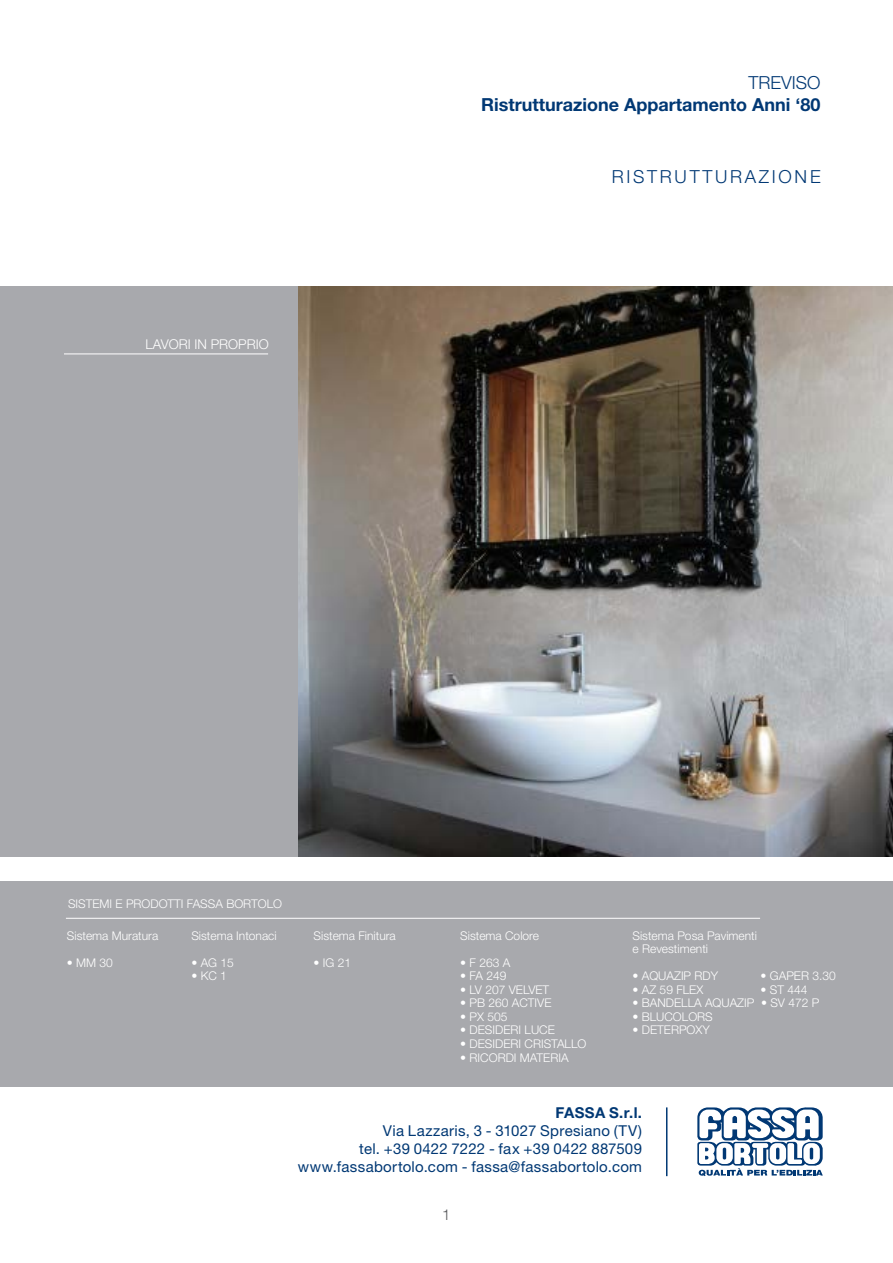
<style>
.page{position:relative;width:893px;height:1263px;background:#fff}
.page>*{position:absolute;margin:0;border:0;box-sizing:border-box;transform-origin:0 0}
.t1{font:700 18px "Helvetica Neue LT Std";color:#013874}
.t2{font:300 18px "Helvetica Neue LT Std";letter-spacing:.15em;color:#013874}
.t3{font:300 18px "Helvetica Neue LT Std";color:#013874}
.t4{font:15px/18px "Helvetica Neue LT Std";letter-spacing:.02em;color:#013874;text-align:right}
.Numero_Pagina{font:300 15px "Helvetica Neue LT Std";color:#57585a}
.t5{font:300 13.5px "Helvetica Neue LT Std";color:#fff}
.Titolo_Sinistra{font:300 12px "Helvetica Neue LT Std";color:#fff}
.s1{font-weight:700}
</style>
<div class="page">
<svg style="left:697px;top:1107px;width:126px;height:69px"></svg>
<div style="left:0;top:286px;width:893px;height:571px;background:#a8a9ad"></div>
<div style="left:0;top:881px;width:893px;height:205px;background:#a8a9ad"></div>
<hr style="left:66px;top:918px;width:694px;height:1px;background:#fff">
<hr style="left:666px;top:1107px;width:1px;height:69px;background:#013874">
<hr style="left:64px;top:354px;width:204px;height:1px;background:#fff">
<img style="left:299px;top:286px;width:594px;height:571px">
<p class="t5" style="left:146px;top:336px;width:125px">LAVORI IN PROPRIO</p>
<p class="t3" style="left:748px;top:72px;width:74px">TREVISO</p>
<p class="t1" style="left:481px;top:93px;width:341px">Ristrutturazione Appartamento Anni ‘80</p>
<p class="t2" style="left:612px;top:166px;width:210px">RISTRUTTURAZIONE</p>
<p class="Titolo_Sinistra" style="left:68px;top:897px;width:216px">SISTEMI E PRODOTTI FASSA BORTOLO</p>
<p class="Titolo_Sinistra" style="left:67px;top:928px;width:93px">Sistema Muratura</p>
<p class="Titolo_Sinistra" style="left:67px;top:955px;width:48px">• MM 30</p>
<p class="Titolo_Sinistra" style="left:191px;top:928px;width:87px">Sistema Intonaci</p>
<p class="Titolo_Sinistra" style="left:191px;top:955px;width:44px">• AG 15</p>
<p class="Titolo_Sinistra" style="left:191px;top:969px;width:37px">• KC 1</p>
<p class="Titolo_Sinistra" style="left:314px;top:928px;width:84px">Sistema Finitura</p>
<p class="Titolo_Sinistra" style="left:314px;top:955px;width:39px">• IG 21</p>
<p class="Titolo_Sinistra" style="left:460px;top:928px;width:80px">Sistema Colore</p>
<p class="Titolo_Sinistra" style="left:460px;top:955px;width:52px">• F 263 A</p>
<p class="Titolo_Sinistra" style="left:460px;top:969px;width:48px">• FA 249</p>
<p class="Titolo_Sinistra" style="left:460px;top:982px;width:90px">• LV 207 VELVET</p>
<p class="Titolo_Sinistra" style="left:460px;top:996px;width:93px">• PB 260 ACTIVE</p>
<p class="Titolo_Sinistra" style="left:460px;top:1009px;width:49px">• PX 505</p>
<p class="Titolo_Sinistra" style="left:460px;top:1023px;width:96px">• DESIDERI LUCE</p>
<p class="Titolo_Sinistra" style="left:460px;top:1036px;width:128px">• DESIDERI CRISTALLO</p>
<p class="Titolo_Sinistra" style="left:460px;top:1050px;width:110px">• RICORDI MATERIA</p>
<p class="Titolo_Sinistra" style="left:632px;top:928px;width:126px">Sistema Posa Pavimenti</p>
<p class="Titolo_Sinistra" style="left:632px;top:942px;width:77px">e Revestimenti</p>
<p class="Titolo_Sinistra" style="left:632px;top:969px;width:87px">• AQUAZIP RDY</p>
<p class="Titolo_Sinistra" style="left:760px;top:969px;width:77px">• GAPER 3.30</p>
<p class="Titolo_Sinistra" style="left:632px;top:982px;width:72px">• AZ 59 FLEX</p>
<p class="Titolo_Sinistra" style="left:760px;top:982px;width:48px">• ST 444</p>
<p class="Titolo_Sinistra" style="left:632px;top:996px;width:188px">• BANDELLA AQUAZIP • SV 472 P</p>
<p class="Titolo_Sinistra" style="left:632px;top:1009px;width:82px">• BLUCOLORS</p>
<p class="Titolo_Sinistra" style="left:632px;top:1023px;width:79px">• DETERPOXY</p>
<p class="t4" style="left:383px;top:1103px;width:261px"><span class="s1">FASSA S.r.l.<br></span>Via Lazzaris, 3 - 31027 Spresiano (TV)</p>
<p class="t4" style="left:359px;top:1139px;width:284px">tel. +39 0422 7222 - fax +39 0422 887509</p>
<p class="t4" style="left:298px;top:1157px;width:346px">www.fassabortolo.com - fassa@fassabortolo.com</p>
<p class="Numero_Pagina" style="left:442px;top:1205px;width:10px">1</p>
</div>
